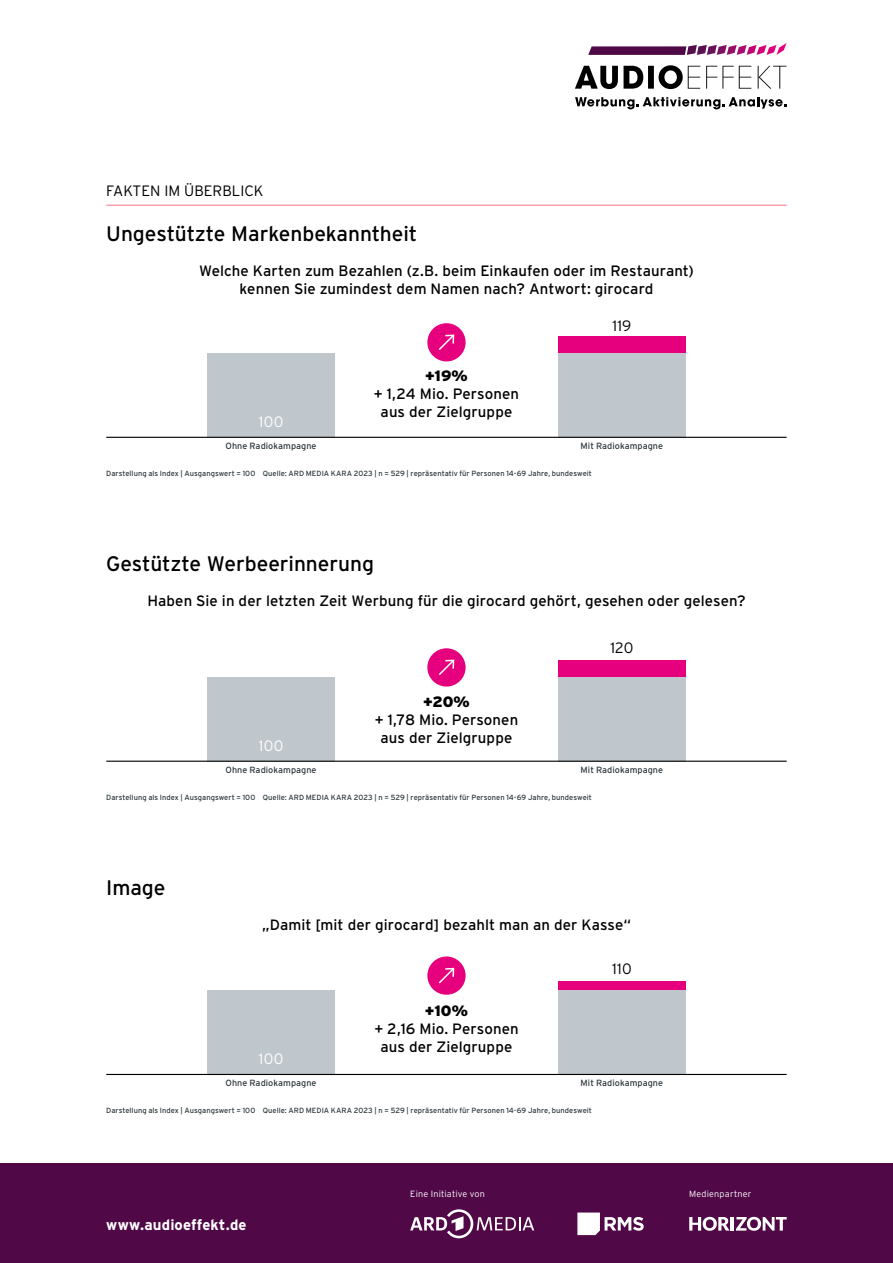
<style>
.page{position:relative;width:893px;height:1263px;background:#fff}
.page>*{position:absolute;margin:0;border:0;box-sizing:border-box;transform-origin:0 0}
.t1{font:21px "Interstate";letter-spacing:-.005em;color:#000}
.t2{font:15px/18px "Interstate";letter-spacing:.005em;color:#000;text-align:center}
.t3{font:300 15px "Interstate";color:#000}
.t4{font:700 15px "Interstate";letter-spacing:.01em;color:#fff}
.t5{font:900 15px "Interstate";color:#000}
.t6{font:300 15px "Interstate";letter-spacing:.015em;color:#fff}
.t7{font:9px "Interstate";letter-spacing:.01em;color:#2d373b}
.t8{font:300 9px "Interstate";letter-spacing:.025em;color:#fff}
.t9{font:7.5px "Interstate";letter-spacing:.005em;color:#2d373b}
</style>
<div class="page">
<svg style="left:588px;top:43px;width:198px;height:12px"></svg>
<svg style="left:575px;top:65px;width:211px;height:24px"></svg>
<svg style="left:575px;top:97px;width:211px;height:12px"></svg>
<div style="left:0;top:1163px;width:893px;height:100px;background:#500847"></div>
<div style="left:558px;top:990px;width:128px;height:84px;background:#c0c7cc"></div>
<div style="left:558px;top:982px;width:128px;height:8px;background:#e6007d"></div>
<div style="left:558px;top:677px;width:128px;height:84px;background:#c0c7cc"></div>
<div style="left:558px;top:660px;width:128px;height:17px;background:#e6007d"></div>
<div style="left:558px;top:353px;width:128px;height:84px;background:#c0c7cc"></div>
<hr style="left:106px;top:205px;width:681px;height:1px;background:#ef787e">
<div style="left:207px;top:353px;width:128px;height:84px;background:#c0c7cc"></div>
<div style="left:558px;top:337px;width:128px;height:16px;background:#e6007d"></div>
<hr style="left:106px;top:437px;width:681px;height:1px;background:#000">
<div style="left:427px;top:323px;width:39px;height:38px;background:#e6007d;border-radius:50%"></div>
<svg style="left:438px;top:334px;width:17px;height:16px"></svg>
<div style="left:207px;top:677px;width:128px;height:84px;background:#c0c7cc"></div>
<hr style="left:106px;top:761px;width:681px;height:1px;background:#000">
<div style="left:427px;top:648px;width:39px;height:38px;background:#e6007d;border-radius:50%"></div>
<svg style="left:438px;top:659px;width:17px;height:17px"></svg>
<div style="left:207px;top:990px;width:128px;height:84px;background:#c0c7cc"></div>
<div style="left:427px;top:956px;width:39px;height:39px;background:#e6007d;border-radius:50%"></div>
<svg style="left:438px;top:967px;width:17px;height:17px"></svg>
<hr style="left:106px;top:1074px;width:681px;height:1px;background:#000">
<svg style="left:577px;top:1212px;width:67px;height:23px"></svg>
<svg style="left:410px;top:1209px;width:124px;height:29px"></svg>
<svg style="left:689px;top:1217px;width:98px;height:14px"></svg>
<h2 class="t3" style="left:106px;top:183px;width:159px">FAKTEN IM ÜBERBLICK</h2>
<h1 class="t1" style="left:106px;top:222px;width:312px">Ungestützte Markenbekanntheit</h1>
<h2 class="t2" style="left:199px;top:261px;width:496px">Welche Karten zum Bezahlen (z.B. beim Einkaufen oder im Restaurant) kennen Sie zumindest dem Namen nach? Antwort: girocard</h2>
<h2 class="t3" style="left:612px;top:317px;width:20px">119</h2>
<h2 class="t5" style="left:425px;top:367px;width:44px">+19%</h2>
<h2 class="t2" style="left:374px;top:384px;width:147px">+ 1,24 Mio. Personen aus der Zielgruppe</h2>
<h2 class="t6" style="left:259px;top:413px;width:26px">100</h2>
<p class="t7" style="left:226px;top:441px;width:93px">Ohne Radiokampagne</p>
<p class="t7" style="left:581px;top:441px;width:84px">Mit Radiokampagne</p>
<p class="t9" style="left:106px;top:469px;width:487px">Darstellung als Index | Ausgangswert = 100 Quelle: ARD MEDIA KARA 2023 | n = 529 | repräsentativ für Personen 14-69 Jahre, bundesweit</p>
<h1 class="t1" style="left:106px;top:552px;width:269px">Gestützte Werbeerinnerung</h1>
<h2 class="t2" style="left:147px;top:592px;width:600px">Haben Sie in der letzten Zeit Werbung für die girocard gehört, gesehen oder gelesen?</h2>
<h2 class="t3" style="left:610px;top:640px;width:24px">120</h2>
<h2 class="t5" style="left:423px;top:693px;width:48px">+20%</h2>
<h2 class="t2" style="left:375px;top:711px;width:145px">+ 1,78 Mio. Personen aus der Zielgruppe</h2>
<h2 class="t6" style="left:259px;top:737px;width:26px">100</h2>
<p class="t7" style="left:226px;top:765px;width:93px">Ohne Radiokampagne</p>
<p class="t7" style="left:581px;top:765px;width:84px">Mit Radiokampagne</p>
<p class="t9" style="left:106px;top:793px;width:487px">Darstellung als Index | Ausgangswert = 100 Quelle: ARD MEDIA KARA 2023 | n = 529 | repräsentativ für Personen 14-69 Jahre, bundesweit</p>
<h1 class="t1" style="left:106px;top:876px;width:61px">Image</h1>
<h2 class="t2" style="left:262px;top:915px;width:370px">„Damit [mit der girocard] bezahlt man an der Kasse“</h2>
<h2 class="t3" style="left:612px;top:960px;width:21px">110</h2>
<h2 class="t5" style="left:425px;top:1002px;width:45px">+10%</h2>
<h2 class="t2" style="left:374px;top:1019px;width:146px">+ 2,16 Mio. Personen aus der Zielgruppe</h2>
<h2 class="t6" style="left:259px;top:1050px;width:26px">100</h2>
<p class="t7" style="left:226px;top:1078px;width:93px">Ohne Radiokampagne</p>
<p class="t7" style="left:581px;top:1078px;width:84px">Mit Radiokampagne</p>
<p class="t9" style="left:106px;top:1106px;width:487px">Darstellung als Index | Ausgangswert = 100 Quelle: ARD MEDIA KARA 2023 | n = 529 | repräsentativ für Personen 14-69 Jahre, bundesweit</p>
<h2 class="t4" style="left:106px;top:1216px;width:142px">www.audioeffekt.de</h2>
<p class="t8" style="left:410px;top:1189px;width:76px">Eine Initiative von</p>
<p class="t8" style="left:689px;top:1189px;width:64px">Medienpartner</p>
</div>
